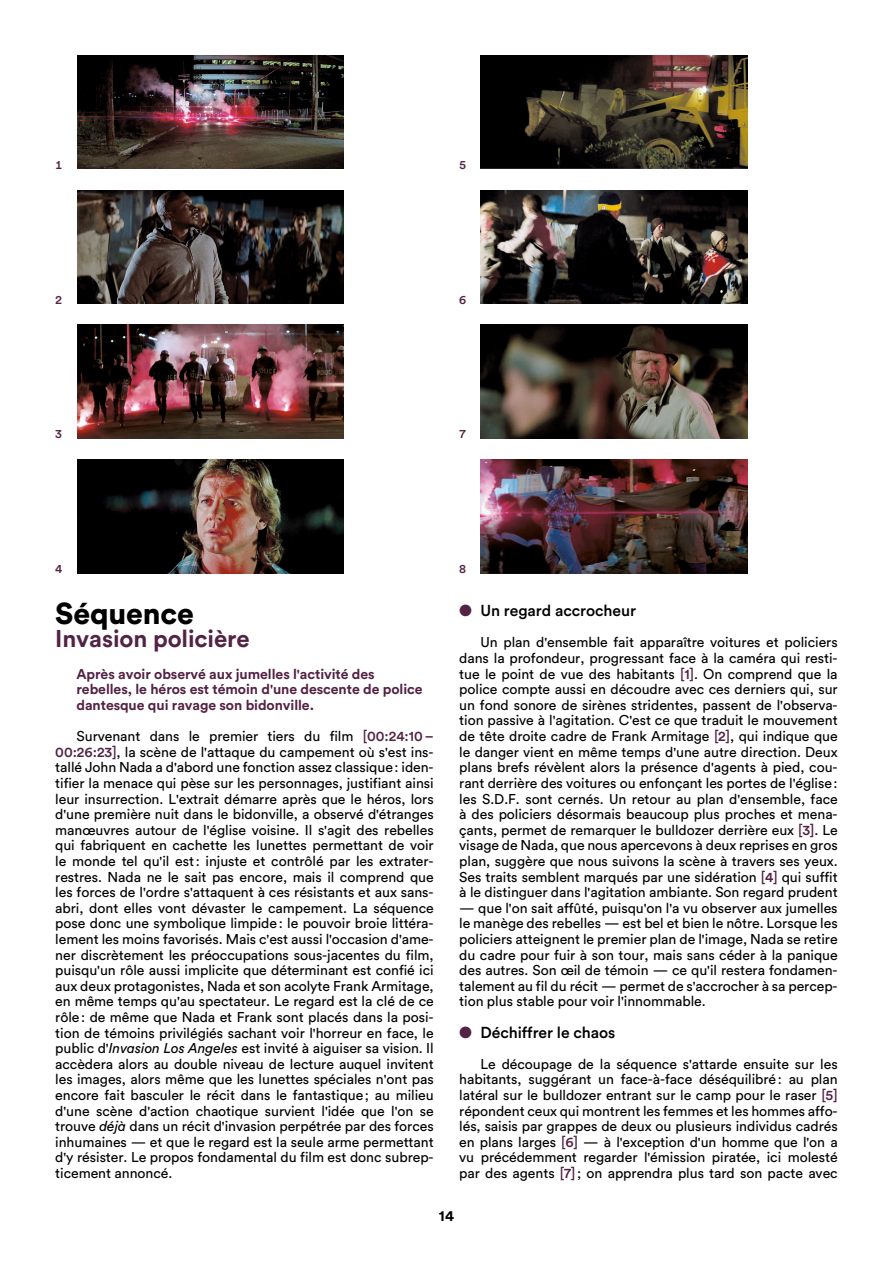
<style>
.page{position:relative;width:893px;height:1263px;background:#fff}
.page>*{position:absolute;margin:0;border:0;box-sizing:border-box;transform-origin:0 0}
.Titre_1{font:900 30px "Circular Std";letter-spacing:-.005em;color:#000}
.Titre_2{font:700 24px "Circular Std";letter-spacing:-.005em;color:#532244}
.Titre_3{font:500 15.75px "Circular Std";letter-spacing:-.005em;color:#000}
.t1{font:700 15px "Circular Std";color:#000}
.Texte{font:14.1px/15.6px "Circular Std";letter-spacing:-.005em;color:#000;text-align:justify}
.Chapeau{font:700 14.1px/15.6px "Circular Std";letter-spacing:-.005em;color:#532244}
.TEXTE{font:500 12.3px "Circular Std";color:#532244}
.s1{font-weight:500;color:#532244}
.s2{font-style:italic}
.s3{color:#532244}
</style>
<div class="page">
<img style="left:77px;top:55px;width:267px;height:114px">
<img style="left:480px;top:55px;width:267px;height:114px">
<img style="left:77px;top:190px;width:267px;height:113px">
<img style="left:480px;top:190px;width:267px;height:113px">
<img style="left:77px;top:325px;width:267px;height:113px">
<img style="left:480px;top:325px;width:267px;height:113px">
<img style="left:77px;top:460px;width:267px;height:113px">
<img style="left:480px;top:460px;width:267px;height:113px">
<p class="TEXTE" style="left:55px;top:157px;width:9px">1</p>
<p class="TEXTE" style="left:55px;top:291px;width:9px">2</p>
<p class="TEXTE" style="left:459px;top:157px;width:9px">5</p>
<p class="TEXTE" style="left:459px;top:291px;width:9px">6</p>
<p class="TEXTE" style="left:55px;top:426px;width:9px">3</p>
<p class="TEXTE" style="left:459px;top:426px;width:9px">7</p>
<p class="TEXTE" style="left:55px;top:561px;width:9px">4</p>
<p class="Titre_1" style="left:55px;top:593px;width:140px">Séquence</p>
<p class="Titre_2" style="left:55px;top:623px;width:196px">Invasion policière</p>
<p class="Chapeau" style="left:77px;top:666px;width:348px">Après avoir observé aux jumelles l'activité des rebelles, le héros est témoin d'une descente de police dantesque qui ravage son bidonville.</p>
<p class="Texte" style="left:55px;top:728px;width:380px;text-indent:21px">Survenant dans le premier tiers du film <span class="s1">[00:24:10– 00:26:23]</span>, la scène de l'attaque du campement où s'est ins&shy;tallé John Nada a d'abord une fonction assez classique: iden&shy;tifier la menace qui pèse sur les personnages, justifiant ainsi leur insurrection. L'extrait démarre après que le héros, lors d'une première nuit dans le bidonville, a observé d'étranges manœuvres autour de l'église voisine. Il s'agit des rebelles qui fabriquent en cachette les lunettes permettant de voir le monde tel qu'il est: injuste et contrôlé par les extrater&shy;restres. Nada ne le sait pas encore, mais il comprend que les forces de l'ordre s'attaquent à ces résistants et aux sans&shy;abri, dont elles vont dévaster le campement. La séquence pose donc une symbolique limpide: le pouvoir broie littéra&shy;lement les moins favorisés. Mais c'est aussi l'occasion d'ame&shy;ner discrètement les préoccupations sous-jacentes du film, puisqu'un rôle aussi implicite que déterminant est confié ici aux deux protagonistes, Nada et son acolyte Frank Armitage, en même temps qu'au spectateur. Le regard est la clé de ce rôle: de même que Nada et Frank sont placés dans la posi&shy;tion de témoins privilégiés sachant voir l'horreur en face, le public d'<span class="s2">Invasion Los Angeles</span> est invité à aiguiser sa vision. Il accèdera alors au double niveau de lecture auquel invitent les images, alors même que les lunettes spéciales n'ont pas encore fait basculer le récit dans le fantastique; au milieu d'une scène d'action chaotique survient l'idée que l'on se trouve <span class="s2">déjà</span> dans un récit d'invasion perpétrée par des forces inhumaines — et que le regard est la seule arme permettant d'y résister. Le propos fondamental du film est donc subrep&shy;ticement annoncé.</p>
<p class="TEXTE" style="left:459px;top:561px;width:9px">8</p>
<p class="Titre_3" style="left:459px;top:601px;width:178px"><span class="s3">●</span> Un regard accrocheur</p>
<p class="Texte" style="left:459px;top:634px;width:380px;text-indent:21px">Un plan d'ensemble fait apparaître voitures et policiers dans la profondeur, progressant face à la caméra qui resti&shy;tue le point de vue des habitants <span class="s1">[1]</span>. On comprend que la police compte aussi en découdre avec ces derniers qui, sur un fond sonore de sirènes stridentes, passent de l'observa&shy;tion passive à l'agitation. C'est ce que traduit le mouvement de tête droite cadre de Frank Armitage <span class="s1">[2]</span>, qui indique que le danger vient en même temps d'une autre direction. Deux plans brefs révèlent alors la présence d'agents à pied, cou&shy;rant derrière des voitures ou enfonçant les portes de l'église: les S.D.F. sont cernés. Un retour au plan d'ensemble, face à des policiers désormais beaucoup plus proches et mena&shy;çants, permet de remarquer le bulldozer derrière eux <span class="s1">[3]</span>. Le visage de Nada, que nous apercevons à deux reprises en gros plan, suggère que nous suivons la scène à travers ses yeux.<br>Ses traits semblent marqués par une sidération <span class="s1">[4]</span> qui suffit à le distinguer dans l'agitation ambiante. Son regard prudent</p>
<p class="Texte" style="left:459px;top:900px;width:380px">— que l'on sait affûté, puisqu'on l'a vu observer aux jumelles le manège des rebelles — est bel et bien le nôtre. Lorsque les policiers atteignent le premier plan de l'image, Nada se retire du cadre pour fuir à son tour, mais sans céder à la panique des autres. Son œil de témoin — ce qu'il restera fondamen&shy;talement au fil du récit — permet de s'accrocher à sa percep&shy;tion plus stable pour voir l'innommable.</p>
<p class="Titre_3" style="left:459px;top:1022px;width:158px"><span class="s3">●</span> Déchiffrer le chaos</p>
<p class="Texte" style="left:459px;top:1056px;width:380px;text-indent:21px">Le découpage de la séquence s'attarde ensuite sur les habitants, suggérant un face-à-face déséquilibré: au plan latéral sur le bulldozer entrant sur le camp pour le raser <span class="s1">[5] </span>répondent ceux qui montrent les femmes et les hommes affo&shy;lés, saisis par grappes de deux ou plusieurs individus cadrés en plans larges <span class="s1">[6]</span> — à l'exception d'un homme que l'on a vu précédemment regarder l'émission piratée, ici molesté par des agents <span class="s1">[7]</span>; on apprendra plus tard son pacte avec</p>
<p class="t1" style="left:439px;top:1206px;width:17px">14</p>
</div>
